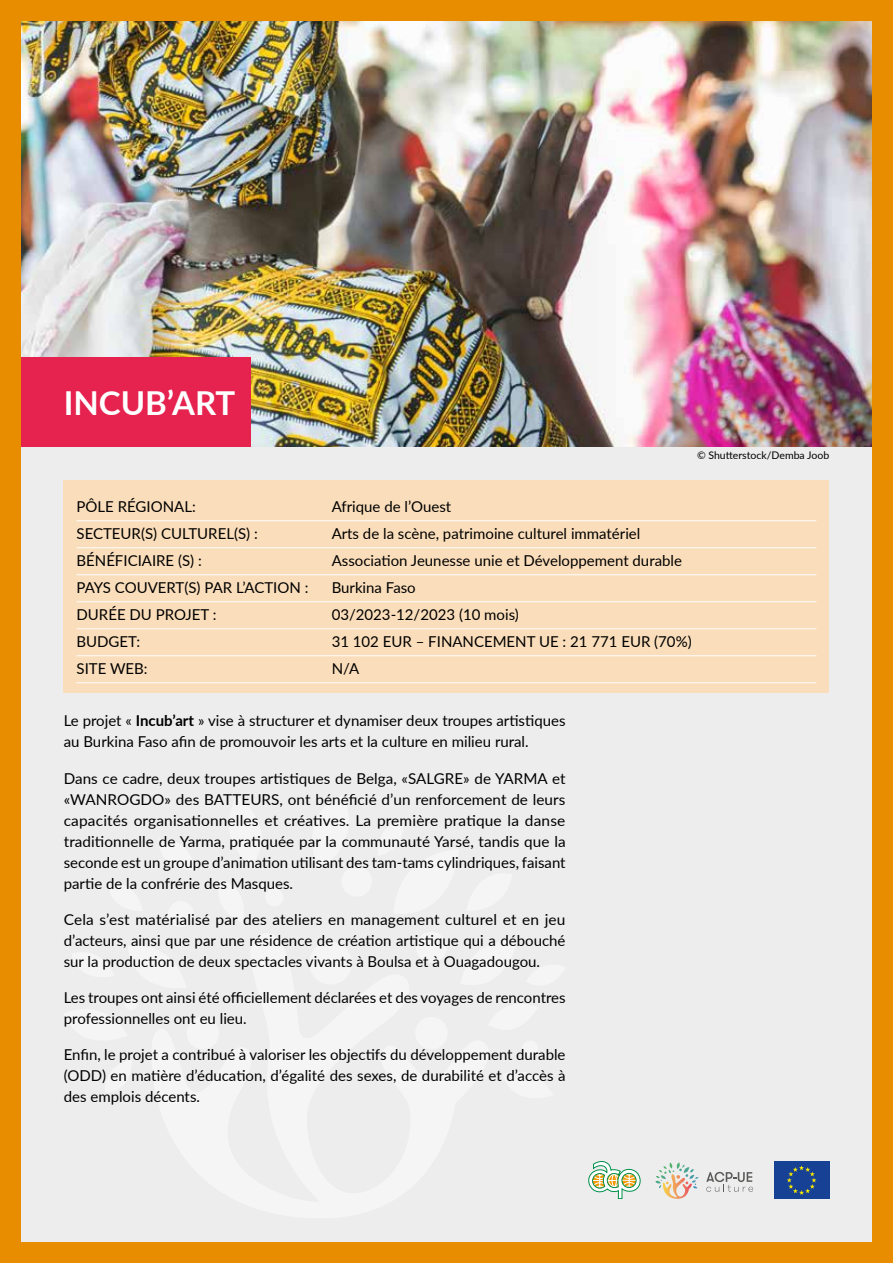
<style>
.page{position:relative;width:893px;height:1263px;background:#e88c00}
.page>*{position:absolute;margin:0;border:0;box-sizing:border-box;transform-origin:0 0}
.t1{font:700 33px "Lato";color:#fff}
.t2{font:15px/21px "Lato";color:#000;text-align:justify}
.t3{font:10.5px "Lato";color:#000}
.s1{font-weight:700}
</style>
<div class="page">
<div style="left:21px;top:21px;width:851px;height:1221px;background:#ededed"></div>
<div style="left:187px;top:1017px;width:32px;height:32px;background:#f5f5f5;border-radius:50%"></div>
<div style="left:309px;top:942px;width:43px;height:42px;background:#f5f5f5;border-radius:50%"></div>
<div style="left:415px;top:1017px;width:33px;height:32px;background:#f5f5f5;border-radius:50%"></div>
<div style="left:265px;top:888px;width:18px;height:18px;background:#f5f5f5;border-radius:50%"></div>
<div style="left:168px;top:901px;width:26px;height:26px;background:#f5f5f5;border-radius:50%"></div>
<div style="left:125px;top:997px;width:13px;height:13px;background:#f5f5f5;border-radius:50%"></div>
<div style="left:416px;top:932px;width:31px;height:30px;background:#f5f5f5;border-radius:50%"></div>
<div style="left:341px;top:866px;width:31px;height:31px;background:#f5f5f5;border-radius:50%"></div>
<div style="left:522px;top:1041px;width:16px;height:16px;background:#f5f5f5;border-radius:50%"></div>
<div style="left:64px;top:480px;width:765px;height:213px;background:#faddba"></div>
<hr style="left:77px;top:520px;width:739px;height:1px;background:#fff">
<hr style="left:77px;top:547px;width:739px;height:1px;background:#fff">
<hr style="left:77px;top:574px;width:739px;height:1px;background:#fff">
<hr style="left:77px;top:601px;width:739px;height:1px;background:#fff">
<hr style="left:77px;top:628px;width:739px;height:1px;background:#fff">
<hr style="left:77px;top:655px;width:739px;height:1px;background:#fff">
<hr style="left:77px;top:682px;width:739px;height:1px;background:#fff">
<svg style="left:588px;top:1161px;width:52px;height:38px"></svg>
<div style="left:774px;top:1162px;width:55px;height:37px;background:#164194"></div>
<svg style="left:787px;top:1165px;width:29px;height:30px"></svg>
<svg style="left:706px;top:1172px;width:47px;height:20px"></svg>
<svg style="left:655px;top:1162px;width:43px;height:37px"></svg>
<img style="left:21px;top:21px;width:851px;height:425px">
<div style="left:21px;top:357px;width:230px;height:89px;background:#e6224f"></div>
<h1 class="t1" style="left:64px;top:379px;width:173px">INCUB’ART</h1>
<p class="t3" style="left:697px;top:448px;width:134px">© Shutterstock/Demba Joob</p>
<p class="t2" style="left:77px;top:495px;width:121px">PÔLE RÉGIONAL:</p>
<p class="t2" style="left:332px;top:495px;width:121px">Afrique de l’Ouest</p>
<p class="t2" style="left:77px;top:522px;width:183px">SECTEUR(S) CULTUREL(S) :</p>
<p class="t2" style="left:332px;top:522px;width:310px">Arts de la scène, patrimoine culturel immatériel</p>
<p class="t2" style="left:77px;top:549px;width:127px">BÉNÉFICIAIRE (S) :</p>
<p class="t2" style="left:332px;top:549px;width:352px">Association Jeunesse unie et Développement durable</p>
<p class="t2" style="left:77px;top:576px;width:233px">PAYS COUVERT(S) PAR L’ACTION :</p>
<p class="t2" style="left:332px;top:576px;width:86px">Burkina Faso</p>
<p class="t2" style="left:77px;top:603px;width:142px">DURÉE DU PROJET :</p>
<p class="t2" style="left:332px;top:603px;width:189px">03/2023-12/2023 (10 mois)</p>
<p class="t2" style="left:77px;top:630px;width:65px">BUDGET:</p>
<p class="t2" style="left:332px;top:630px;width:361px">31 102 EUR – FINANCEMENT UE : 21 771 EUR (70%)</p>
<p class="t2" style="left:77px;top:657px;width:73px">SITE WEB:</p>
<p class="t2" style="left:332px;top:657px;width:29px">N/A</p>
<p class="t2" style="left:64px;top:710px;width:503px">Le projet « <span class="s1">Incub’art</span> » vise à structurer et dynamiser deux troupes artistiques au Burkina Faso afin de promouvoir les arts et la culture en milieu rural.</p>
<p class="t2" style="left:64px;top:767px;width:503px">Dans ce cadre, deux troupes artistiques de Belga, «SALGRE» de YARMA et «WANROGDO» des BATTEURS, ont bénéficié d’un renforcement de leurs capacités organisationnelles et créatives. La première pratique la danse traditionnelle de Yarma, pratiquée par la communauté Yarsé, tandis que la seconde est un groupe d’animation utilisant des tam-tams cylindriques, faisant partie de la confrérie des Masques.</p>
<p class="t2" style="left:64px;top:908px;width:503px">Cela s’est matérialisé par des ateliers en management culturel et en jeu d’acteurs, ainsi que par une résidence de création artistique qui a débouché sur la production de deux spectacles vivants à Boulsa et à Ouagadougou.</p>
<p class="t2" style="left:64px;top:986px;width:503px">Les troupes ont ainsi été officiellement déclarées et des voyages de rencontres professionnelles ont eu lieu.</p>
<p class="t2" style="left:64px;top:1043px;width:503px">Enfin, le projet a contribué à valoriser les objectifs du développement durable (ODD) en matière d’éducation, d’égalité des sexes, de durabilité et d’accès à des emplois décents.</p>
</div>
